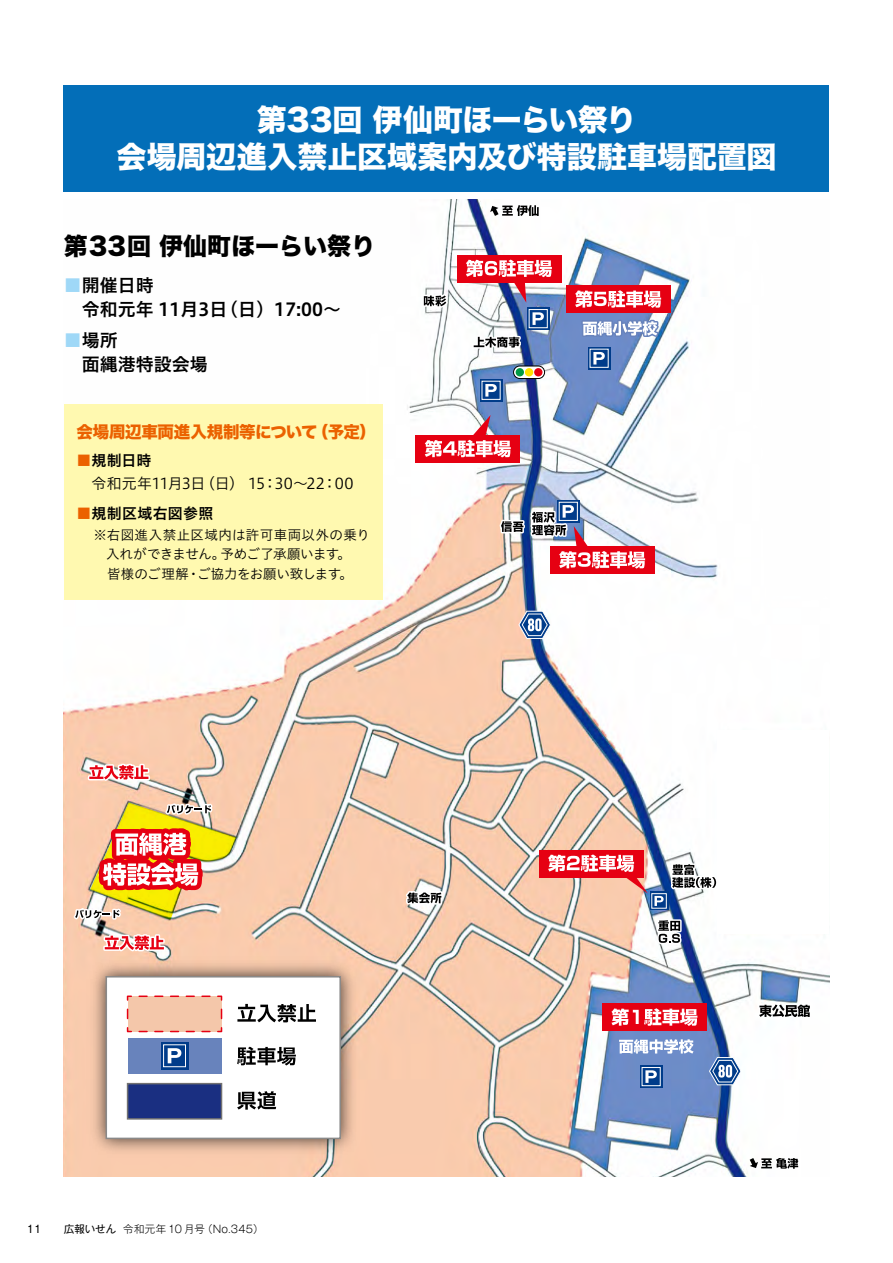
<style>
.page{position:relative;width:893px;height:1263px;background:#fff}
.page>*{position:absolute;margin:0;border:0;box-sizing:border-box;transform-origin:0 0}
.t1{font:30px/37.5px "Hira Kaku Std W8";letter-spacing:-.005em;color:#fff;text-align:center}
.t2{font:24px "Hira Kaku Std N W8";color:#000}
.t3{font:18px/24px "Hiragino UD Sans Std W6";color:#000}
.t4{font:16.5px "Hira Kaku Std N W8";letter-spacing:-.02em;color:#eb6100}
.t5{font:15px "Hiragino UD Sans Std W3";letter-spacing:.01em;color:#000}
.t6{font:15px "Hiragino UD Sans Std W6";letter-spacing:.015em;color:#000}
.t7{font:13.5px/19.5px "Hiragino UD Sans Std W3";letter-spacing:.01em;color:#000}
.t8{font:13.5px/19.5px "Hiragino UD Sans Std W3";letter-spacing:-.03em;color:#000}
.t9{font:300 10.5px "Gothic MB101 Pro";letter-spacing:.025em;color:#000}
.t10{font:10.5px "Gothic MB101 Pro";color:#000}
.s1{color:#9fd8f7}
.s2{color:#eb6100}
</style>
<div class="page">
<div style="left:64px;top:85px;width:765px;height:106px;background:#036eb8"></div>
<img style="left:64px;top:200px;width:765px;height:977px">
<div style="left:718px;top:730px;width:111px;height:204px;background:#fff"></div>
<svg style="left:514px;top:366px;width:31px;height:12px"></svg>
<div style="left:513px;top:366px;width:32px;height:13px;border:1px solid #000;border-radius:6px"></div>
<div style="left:516px;top:368px;width:8px;height:8px;background:#094;border-radius:50%"></div>
<div style="left:525px;top:368px;width:8px;height:8px;background:#ffe100;border-radius:50%"></div>
<div style="left:534px;top:368px;width:8px;height:8px;background:#e60012;border-radius:50%"></div>
<div style="left:588px;top:347px;width:22px;height:23px;background:#003c8a"></div>
<div style="left:590px;top:349px;width:19px;height:19px;border:1px solid #fff"></div>
<svg style="left:527px;top:307px;width:23px;height:23px"></svg>
<div style="left:529px;top:309px;width:19px;height:19px;border:1px solid #fff"></div>
<svg style="left:532px;top:312px;width:12px;height:13px"></svg>
<svg style="left:480px;top:379px;width:22px;height:23px"></svg>
<div style="left:482px;top:381px;width:18px;height:19px;border:1px solid #fff"></div>
<svg style="left:485px;top:384px;width:12px;height:13px"></svg>
<svg style="left:557px;top:500px;width:23px;height:3px"></svg>
<div style="left:559px;top:502px;width:19px;height:19px;border:1px solid #fff"></div>
<svg style="left:640px;top:1065px;width:22px;height:23px"></svg>
<div style="left:642px;top:1067px;width:19px;height:19px;border:1px solid #fff"></div>
<svg style="left:645px;top:1070px;width:12px;height:13px"></svg>
<svg style="left:650px;top:892px;width:18px;height:18px"></svg>
<svg style="left:518px;top:610px;width:33px;height:29px"></svg>
<svg style="left:709px;top:1056px;width:33px;height:29px"></svg>
<svg style="left:619px;top:1039px;width:74px;height:14px"></svg>
<svg style="left:759px;top:1005px;width:51px;height:12px"></svg>
<svg style="left:750px;top:1158px;width:48px;height:11px"></svg>
<svg style="left:490px;top:205px;width:49px;height:11px"></svg>
<div style="left:602px;top:1004px;width:105px;height:27px;background:#e60012"></div>
<svg style="left:611px;top:1008px;width:86px;height:18px"></svg>
<div style="left:539px;top:850px;width:104px;height:27px;background:#e60012"></div>
<svg style="left:548px;top:854px;width:100px;height:39px"></svg>
<div style="left:550px;top:546px;width:104px;height:28px;background:#e60012"></div>
<div style="left:416px;top:435px;width:104px;height:28px;background:#e60012"></div>
<svg style="left:425px;top:415px;width:86px;height:42px"></svg>
<div style="left:457px;top:255px;width:104px;height:27px;background:#e60012"></div>
<svg style="left:466px;top:260px;width:86px;height:43px"></svg>
<div style="left:566px;top:286px;width:104px;height:27px;background:#e60012"></div>
<svg style="left:575px;top:290px;width:101px;height:74px"></svg>
<svg style="left:86px;top:759px;width:65px;height:24px"></svg>
<svg style="left:102px;top:929px;width:65px;height:24px"></svg>
<svg style="left:64px;top:801px;width:172px;height:121px;background:#ebb67f"></svg>
<svg style="left:421px;top:288px;width:29px;height:23px"></svg>
<svg style="left:471px;top:331px;width:51px;height:20px"></svg>
<svg style="left:401px;top:889px;width:44px;height:19px"></svg>
<svg style="left:654px;top:858px;width:64px;height:48px"></svg>
<svg style="left:655px;top:917px;width:28px;height:30px"></svg>
<img style="left:498px;top:503px;width:147px;height:66px">
<img style="left:83px;top:953px;width:280px;height:209px">
<div style="left:106px;top:977px;width:234px;height:161px;background:#fff"></div>
<div style="left:106px;top:976px;width:235px;height:163px;border:2px solid #898989"></div>
<div style="left:128px;top:996px;width:94px;height:35px;background:#f4c7aa"></div>
<svg style="left:126px;top:1027px;width:84px;height:6px"></svg>
<svg style="left:126px;top:995px;width:6px;height:23px"></svg>
<svg style="left:139px;top:995px;width:84px;height:6px"></svg>
<svg style="left:216px;top:1009px;width:7px;height:24px"></svg>
<svg style="left:237px;top:1004px;width:79px;height:18px"></svg>
<svg style="left:237px;top:1047px;width:59px;height:18px"></svg>
<svg style="left:237px;top:1091px;width:39px;height:19px"></svg>
<div style="left:128px;top:1084px;width:94px;height:35px;background:#1a2f81"></div>
<div style="left:127px;top:1083px;width:95px;height:36px;border:2px solid #727171"></div>
<div style="left:128px;top:1038px;width:94px;height:35px;background:#6883bc"></div>
<svg style="left:161px;top:1042px;width:27px;height:27px"></svg>
<div style="left:163px;top:1044px;width:23px;height:23px;border:1px solid #fff"></div>
<svg style="left:168px;top:1048px;width:13px;height:15px"></svg>
<div style="left:64px;top:404px;width:319px;height:196px;background:#fff9b0"></div>
<h1 class="t1" style="left:116px;top:102px;width:662px">第33回伊仙町ほーらい祭り<br>会場周辺進入禁止区域案内及び特設駐車場配置図</h1>
<h2 class="t2" style="left:64px;top:233px;width:313px">第33回伊仙町ほーらい祭り</h2>
<h3 class="t3" style="left:64px;top:272px;width:91px"><span class="s1">■</span>開催日時</h3>
<h3 class="t3" style="left:220px;top:296px;width:122px">（日(17:00~</h3>
<h3 class="t3" style="left:64px;top:296px;width:165px">　令和元年 11月3日</h3>
<h3 class="t3" style="left:64px;top:327px;width:145px"><span class="s1">■</span>場所<br>　面縄港特設会場</h3>
<p class="t4" style="left:77px;top:422px;width:242px">会場周辺車両進入規制等について</p>
<p class="t6" style="left:77px;top:449px;width:76px"><span class="s2">■</span>規制日時</p>
<p class="t5" style="left:200px;top:472px;width:155px">（日( 15：30~22：00</p>
<p class="t4" style="left:312px;top:422px;width:66px">（予定(</p>
<p class="t5" style="left:77px;top:472px;width:130px">　令和元年11月日3</p>
<p class="t6" style="left:77px;top:502px;width:138px"><span class="s2">■</span>規制区域右図参照</p>
<p class="t7" style="left:220px;top:524px;width:151px;text-indent:-127px">※右図進入禁止区域内は許可車両以外の乗り予めご了承願います。</p>
<p class="t8" style="left:197px;top:544px;width:157px;text-indent:-91px">入れができません。<br>ご協力をお願い致します。</p>
<p class="t7" style="left:94px;top:563px;width:108px">　皆様のご理解・</p>
<p class="t10" style="left:27px;top:1220px;width:16px">11</p>
<p class="t9" style="left:202px;top:1220px;width:63px">（No.345(</p>
<p class="t10" style="left:64px;top:1220px;width:54px">広報いせん</p>
<p class="t9" style="left:123px;top:1220px;width:83px">令和元年 10 月号</p>
</div>
